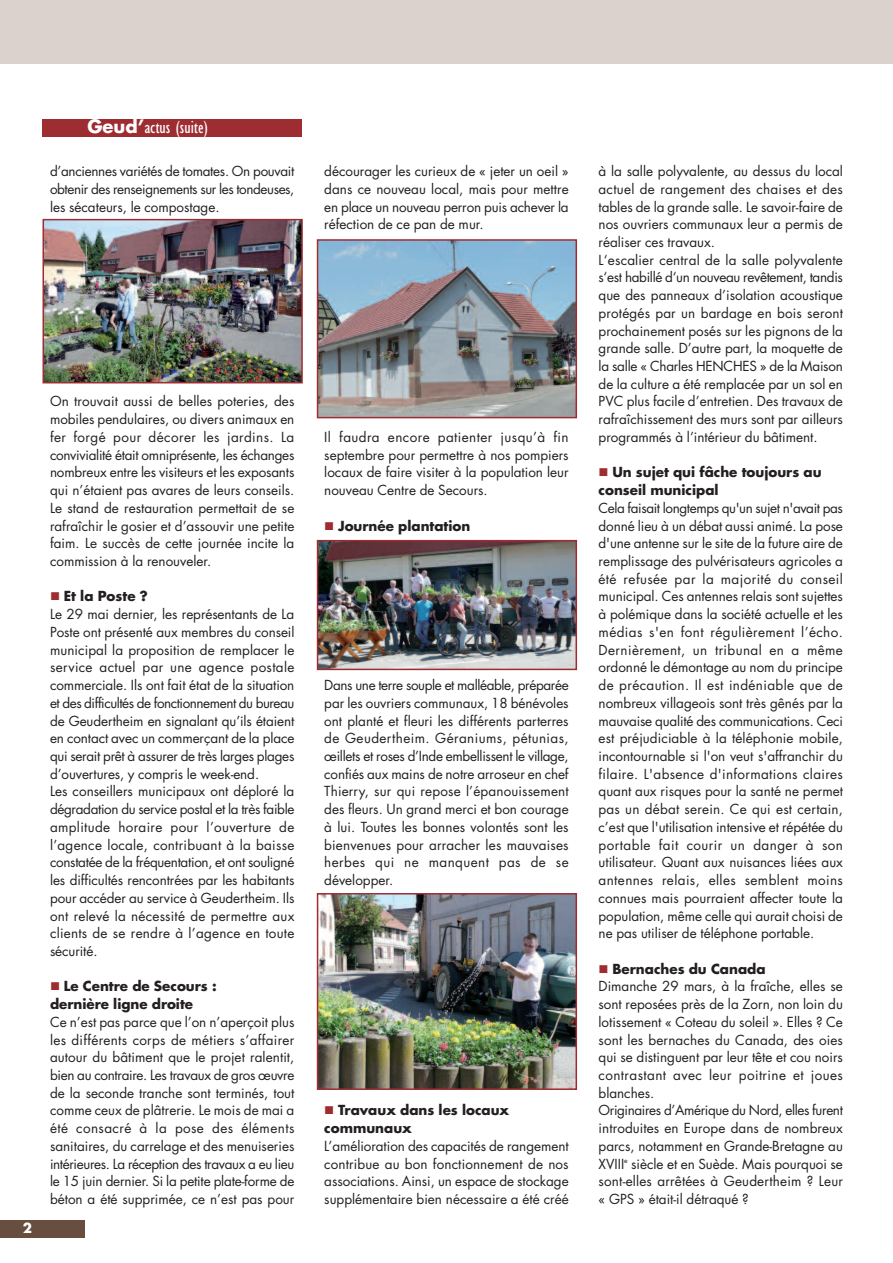
<style>
.page{position:relative;width:893px;height:1263px;background:#fff}
.page>*{position:absolute;margin:0;border:0;box-sizing:border-box;transform-origin:0 0}
.t1{font:condensed 18px "Gill Sans";color:#fff}
.t2{font:13.5px/17.7px "Futura";color:#231f20;text-align:justify}
.t3{font:700 13.5px/17.7px "Futura";color:#231f20}
.t4{font:700 13.5px "Futura";color:#fff}
.s1{font-family:"Futura";font-weight:700;font-stretch:normal}
</style>
<div class="page">
<div style="left:0;top:1220px;width:85px;height:17px;background:#674e3f"></div>
<div style="left:0;top:0;width:893px;height:64px;background:#dcd2cd"></div>
<div style="left:43px;top:119px;width:259px;height:18px;background:#9e2d32"></div>
<img style="left:320px;top:543px;width:254px;height:124px">
<div style="left:317px;top:540px;width:260px;height:130px;border:2px solid #9e2d32"></div>
<img style="left:320px;top:896px;width:254px;height:191px">
<div style="left:317px;top:893px;width:260px;height:197px;border:2px solid #9e2d32"></div>
<img style="left:320px;top:242px;width:254px;height:173px">
<div style="left:317px;top:239px;width:260px;height:179px;border:2px solid #9e2d32"></div>
<img style="left:46px;top:222px;width:254px;height:158px">
<div style="left:43px;top:219px;width:260px;height:164px;border:2px solid #9e2d32"></div>
<h1 class="t1" style="left:87px;top:121px;width:122px"><span class="s1">Geud’</span>actus (suite)</h1>
<p class="t2" style="left:50px;top:163px;width:246px">d’anciennes variétés de tomates. On pouvait obtenir des renseignements sur les tondeuses, les sécateurs, le compostage.</p>
<p class="t2" style="left:324px;top:163px;width:246px">décourager les curieux de « jeter un oeil » dans ce nouveau local, mais pour mettre en place un nouveau perron puis achever la réfection de ce pan de mur.</p>
<p class="t4" style="left:23px;top:1221px;width:11px">2</p>
<p class="t2" style="left:50px;top:394px;width:246px">On trouvait aussi de belles poteries, des mobiles pendulaires, ou divers animaux en fer forgé pour décorer les jardins. La convivialité était omniprésente, les échanges nombreux entre les visiteurs et les exposants qui n’étaient pas avares de leurs conseils.<br>Le stand de restauration permettait de se rafraîchir le gosier et d’assouvir une petite faim. Le succès de cette journée incite la commission à la renouveler.</p>
<p class="t3" style="left:64px;top:589px;width:85px">Et la Poste ?</p>
<p class="t2" style="left:50px;top:606px;width:246px;text-align:left">Le 29 mai dernier, les représentants de La Poste ont présenté aux membres du conseil municipal la proposition de remplacer le service actuel par une agence postale commerciale. Ils ont fait état de la situation et des difficultés de fonctionnement du bureau de Geudertheim en signalant qu’ils étaient en contact avec un commerçant de la place qui serait prêt à assurer de très larges plages d’ouvertures, y compris le week-end.<br>Les conseillers municipaux ont déploré la dégradation du service postal et la très faible amplitude horaire pour l’ouverture de l’agence locale, contribuant à la baisse constatée de la fréquentation, et ont souligné les difficultés rencontrées par les habitants pour accéder au service à Geudertheim. Ils ont relevé la nécessité de permettre aux clients de se rendre à l’agence en toute sécurité.</p>
<p class="t3" style="left:50px;top:979px;width:168px;text-indent:14px">Le Centre de Secours : dernière ligne droite</p>
<p class="t2" style="left:50px;top:1014px;width:246px">Ce n’est pas parce que l’on n’aperçoit plus les différents corps de métiers s’affairer autour du bâtiment que le projet ralentit, bien au contraire. Les travaux de gros œuvre de la seconde tranche sont terminés, tout comme ceux de plâtrerie. Le mois de mai a été consacré à la pose des éléments sanitaires, du carrelage et des menuiseries intérieures. La réception des travaux a eu lieu le 15 juin dernier. Si la petite plate-forme de béton a été supprimée, ce n’est pas pour</p>
<p class="t2" style="left:324px;top:429px;width:246px">Il faudra encore patienter jusqu’à fin septembre pour permettre à nos pompiers locaux de faire visiter à la population leur nouveau Centre de Secours.</p>
<p class="t3" style="left:338px;top:518px;width:134px">Journée plantation</p>
<p class="t2" style="left:324px;top:677px;width:246px">Dans une terre souple et malléable, préparée par les ouvriers communaux, 18 bénévoles ont planté et fleuri les différents parterres de Geudertheim. Géraniums, pétunias, œillets et roses d’Inde embellissent le village, confiés aux mains de notre arroseur en chef Thierry, sur qui repose l’épanouissement des fleurs. Un grand merci et bon courage à lui. Toutes les bonnes volontés sont les bienvenues pour arracher les mauvaises herbes qui ne manquent pas de se développer.</p>
<p class="t3" style="left:324px;top:1103px;width:186px;text-indent:14px">Travaux dans les locaux communaux</p>
<p class="t2" style="left:324px;top:1138px;width:246px">L’amélioration des capacités de rangement contribue au bon fonctionnement de nos associations. Ainsi, un espace de stockage supplémentaire bien nécessaire a été créé</p>
<p class="t2" style="left:599px;top:163px;width:246px;text-align:left">à la salle polyvalente, au dessus du local actuel de rangement des chaises et des tables de la grande salle. Le savoir-faire de nos ouvriers communaux leur a permis de réaliser ces travaux.<br>L‘escalier central de la salle polyvalente s‘est habillé d‘un nouveau revêtement, tandis que des panneaux d’isolation acoustique protégés par un bardage en bois seront prochainement posés sur les pignons de la grande salle. D’autre part, la moquette de la salle « Charles HENCHES » de la Maison de la culture a été remplacée par un sol en PVC plus facile d’entretien. Des travaux de rafraîchissement des murs sont par ailleurs programmés à l’intérieur du bâtiment.</p>
<p class="t3" style="left:599px;top:465px;width:225px;text-indent:14px">Un sujet qui fâche toujours au conseil municipal</p>
<p class="t2" style="left:599px;top:500px;width:246px">Cela faisait longtemps qu'un sujet n'avait pas donné lieu à un débat aussi animé. La pose d'une antenne sur le site de la future aire de remplissage des pulvérisateurs agricoles a été refusée par la majorité du conseil municipal. Ces antennes relais sont sujettes à polémique dans la société actuelle et les médias s'en font régulièrement l’écho.<br>Dernièrement, un tribunal en a même ordonné le démontage au nom du principe de précaution. Il est indéniable que de nombreux villageois sont très gênés par la mauvaise qualité des communications. Ceci est préjudiciable à la téléphonie mobile, incontournable si l'on veut s'affranchir du filaire. L'absence d'informations claires quant aux risques pour la santé ne permet pas un débat serein. Ce qui est certain, c’est que l'utilisation intensive et répétée du portable fait courir un danger à son utilisateur. Quant aux nuisances liées aux antennes relais, elles semblent moins connues mais pourraient affecter toute la population, même celle qui aurait choisi de ne pas utiliser de téléphone portable.</p>
<p class="t3" style="left:612px;top:961px;width:155px">Bernaches du Canada</p>
<p class="t2" style="left:599px;top:979px;width:246px;text-align:left">Dimanche 29 mars, à la fraîche, elles se sont reposées près de la Zorn, non loin du lotissement « Coteau du soleil ». Elles ? Ce sont les bernaches du Canada, des oies qui se distinguent par leur tête et cou noirs contrastant avec leur poitrine et joues blanches.<br>Originaires d’Amérique du Nord, elles furent introduites en Europe dans de nombreux parcs, notamment en Grande-Bretagne au XVIII<sup>e</sup> siècle et en Suède. Mais pourquoi se sont-elles arrêtées à Geudertheim ? Leur « GPS » était-il détraqué ?</p>
</div>
